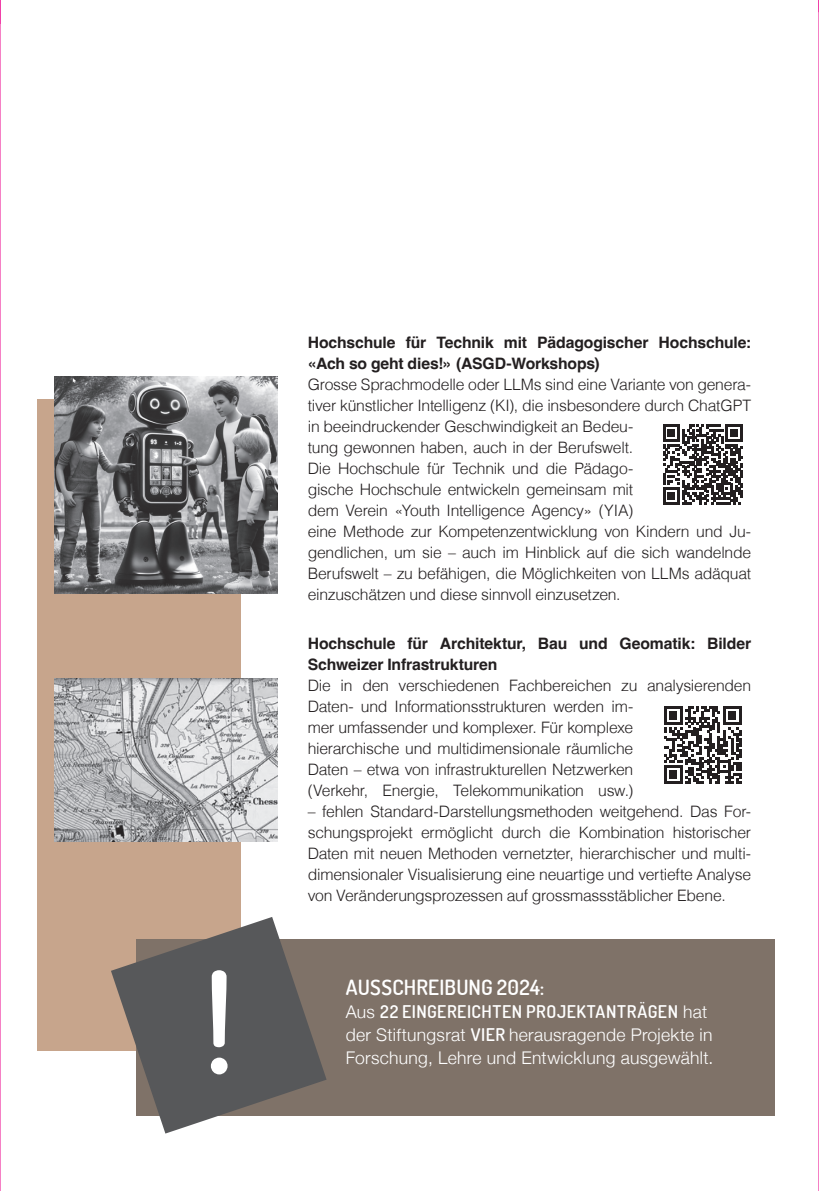
<style>
.page{position:relative;width:819px;height:1191px;background:#fff}
.page>*{position:absolute;margin:0;border:0;box-sizing:border-box;transform-origin:0 0}
.t1{font:600 140px "Dosis";color:#fff}
.t2{font:600 21px "Dosis";letter-spacing:.01em;color:#fff}
.t3{font:300 17.5px "Helvetica Neue";letter-spacing:.015em;color:#fff}
.t4{font:600 17.5px "Dosis";letter-spacing:.035em;color:#fff}
.t5{font:300 15.75px/21px "Helvetica";letter-spacing:-.015em;color:#231f20}
.t6{font:700 15.75px/21px "Helvetica";letter-spacing:-.01em;color:#231f20}
.s1{font-family:"Helvetica Neue";font-weight:300}
.s2{font-family:"Dosis";font-weight:600}
</style>
<div class="page">
<div style="left:38px;top:399px;width:203px;height:651px;background:#c7a58c"></div>
<div style="left:136px;top:939px;width:638px;height:176px;background:#7f7268"></div>
<svg style="left:111px;top:917px;width:215px;height:216px;fill:#57585a"></svg>
<img style="left:55px;top:377px;width:223px;height:216px">
<img style="left:55px;top:678px;width:223px;height:163px">
<svg style="left:663px;top:424px;width:79px;height:80px"></svg>
<svg style="left:664px;top:706px;width:77px;height:78px"></svg>
<hr style="left:0;top:0;width:1px;height:1191px;background:#ed028c">
<hr style="left:818px;top:0;width:1px;height:1191px;background:#ed028c">
<h1 class="t1" style="left:204px;top:931px;width:31px">!</h1>
<p class="t6" style="left:308px;top:334px;width:445px">Hochschule für Technik mit Pädagogischer Hochschule: «Ach so geht dies!» (ASGD-Workshops)</p>
<p class="t5" style="left:308px;top:374px;width:445px">Grosse Sprachmodelle oder LLMs sind eine Variante von genera&shy;tiver künstlicher Intelligenz (KI), die insbesondere durch ChatGPT in beeindruckender Geschwindigkeit an Bedeu-<br>tung gewonnen haben, auch in der Berufswelt.<br>Die Hochschule für Technik und die Pädago-<br>gische Hochschule entwickeln gemeinsam mit<br>dem Verein «Youth Intelligence Agency» (YIA)<br>eine Methode zur Kompetenzentwicklung von Kindern und Ju&shy;gendlichen, um sie – auch im Hinblick auf die sich wandelnde Berufswelt – zu befähigen, die Möglichkeiten von LLMs adäquat einzuschätzen und diese sinnvoll einzusetzen.</p>
<p class="t6" style="left:308px;top:635px;width:445px">Hochschule für Architektur, Bau und Geomatik: Bilder<br>Schweizer Infrastrukturen</p>
<p class="t5" style="left:308px;top:675px;width:445px">Die in den verschiedenen Fachbereichen zu analysierenden Daten- und Informationsstrukturen werden im-<br>mer umfassender und komplexer. Für komplexe<br>hierarchische und multidimensionale räumliche<br>Daten – etwa von infrastrukturellen Netzwerken<br>(Verkehr, Energie, Telekommunikation usw.)</p>
<p class="t5" style="left:308px;top:801px;width:445px;text-align:justify">– fehlen Standard-Darstellungsmethoden weitgehend. Das For&shy;schungsprojekt ermöglicht durch die Kombination historischer Daten mit neuen Methoden vernetzter, hierarchischer und multi&shy;dimensionaler Visualisierung eine neuartige und vertiefte Analyse von Veränderungsprozessen auf grossmassstäblicher Ebene.</p>
<h2 class="t2" style="left:346px;top:974px;width:200px">AUSSCHREIBUNG 2024:</h2>
<p class="t4" style="left:346px;top:1000px;width:363px"><span class="s1">Aus</span> 22 EINGEREICHTEN PROJEKTANTRÄGEN <span class="s1">hat</span></p>
<p class="t3" style="left:345px;top:1020px;width:368px">der Stiftungsrat <span class="s2">VIER</span> herausragende Projekte in</p>
<p class="t3" style="left:345px;top:1043px;width:369px">Forschung, Lehre und Entwicklung ausgewählt.</p>
</div>
